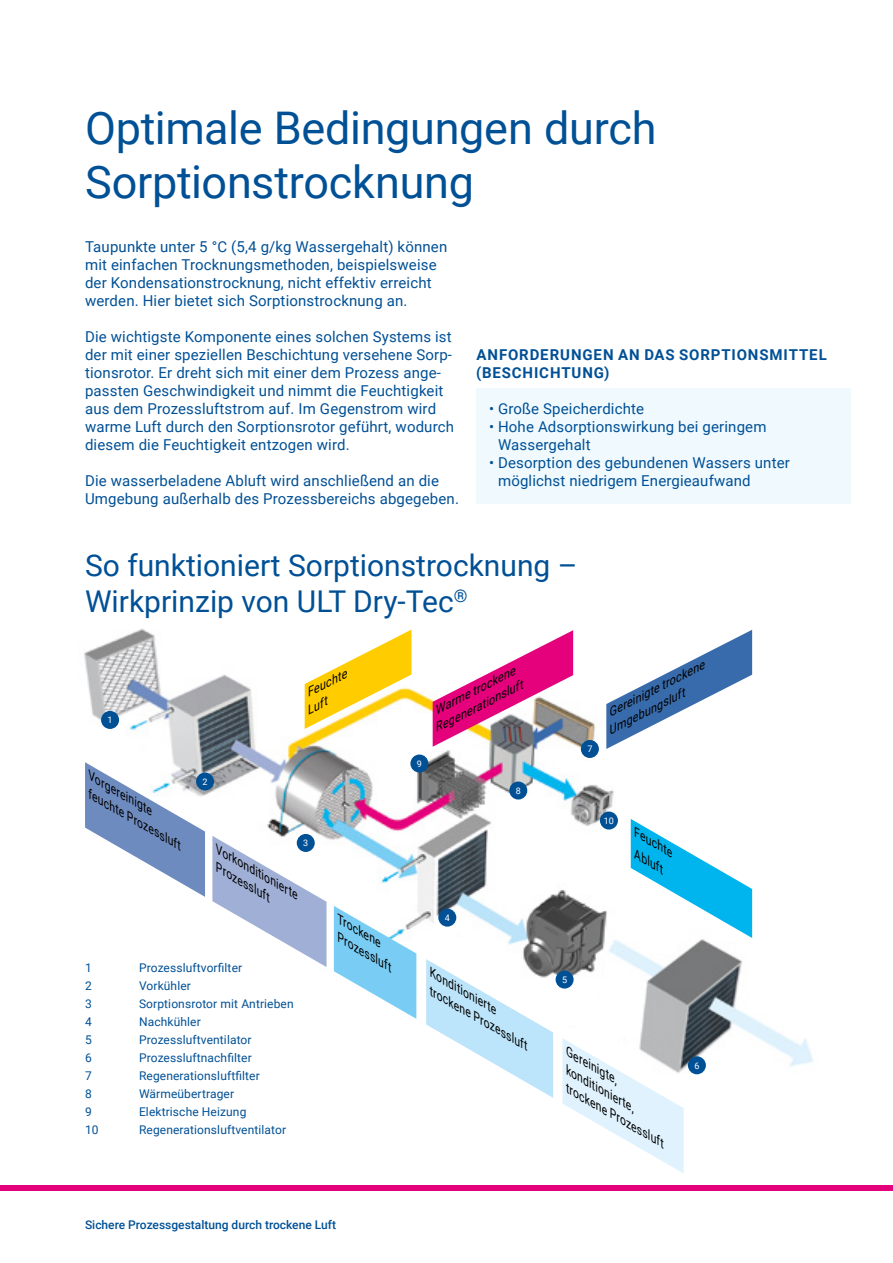
<style>
.page{position:relative;width:893px;height:1263px;background:#fff}
.page>*{position:absolute;margin:0;border:0;box-sizing:border-box;transform-origin:0 0}
.t1{font:45px/54px "Roboto";letter-spacing:-.005em;color:#005096}
.t2{font:30px/36px "Roboto";color:#005096}
.t3{font:15px/18px "Roboto";letter-spacing:.01em;color:#005096}
.t4{font:700 15px/18px "Roboto";letter-spacing:.06em;color:#005096}
.t5{font:italic 12px/15.9px "Roboto";color:#000}
.t6{font:12px "Roboto";letter-spacing:.01em;color:#005096}
.t7{font:500 12px "Roboto";color:#005096}
.t8{font:9px "Roboto";color:#fff}
</style>
<div class="page">
<img style="left:84px;top:629px;width:729px;height:468px">
<div style="left:476px;top:389px;width:374px;height:115px;background:#eff9fe"></div>
<div style="left:101px;top:711px;width:18px;height:18px;background:#005096;border-radius:50%"></div>
<div style="left:556px;top:970px;width:18px;height:18px;background:#005096;border-radius:50%"></div>
<div style="left:196px;top:772px;width:18px;height:18px;background:#005096;border-radius:50%"></div>
<div style="left:688px;top:1056px;width:18px;height:18px;background:#005096;border-radius:50%"></div>
<svg style="left:297px;top:834px;width:18px;height:18px"></svg>
<div style="left:581px;top:740px;width:18px;height:18px;background:#005096;border-radius:50%"></div>
<div style="left:410px;top:754px;width:18px;height:18px;background:#005096;border-radius:50%"></div>
<div style="left:438px;top:909px;width:18px;height:18px;background:#005096;border-radius:50%"></div>
<div style="left:509px;top:781px;width:18px;height:18px;background:#005096;border-radius:50%"></div>
<div style="left:600px;top:811px;width:18px;height:18px;background:#005096;border-radius:50%"></div>
<svg style="left:631px;top:819px;width:121px;height:119px"></svg>
<svg style="left:606px;top:630px;width:146px;height:119px"></svg>
<svg style="left:433px;top:630px;width:140px;height:117px"></svg>
<svg style="left:334px;top:906px;width:82px;height:113px"></svg>
<svg style="left:426px;top:959px;width:127px;height:139px"></svg>
<svg style="left:212px;top:836px;width:114px;height:131px"></svg>
<svg style="left:85px;top:762px;width:120px;height:135px"></svg>
<svg style="left:562px;top:1038px;width:122px;height:135px"></svg>
<svg style="left:305px;top:630px;width:106px;height:99px"></svg>
<div style="left:0;top:1185px;width:893px;height:6px;background:#e5007c"></div>
<h1 class="t1" style="left:85px;top:99px;width:573px">Optimale Bedingungen durch<br>Sorptionstrocknung</h1>
<p class="t3" style="left:85px;top:237px;width:364px">Taupunkte unter 5 °C (5,4 g/kg Wassergehalt) können mit einfachen Trocknungsmethoden, beispielsweise der Kondensationstrocknung, nicht effektiv erreicht werden. Hier bietet sich Sorptionstrocknung an.</p>
<p class="t3" style="left:85px;top:327px;width:371px">Die wichtigste Komponente eines solchen Systems ist der mit einer speziellen Beschichtung versehene Sorp&shy;tionsrotor. Er dreht sich mit einer dem Prozess ange&shy;passten Geschwindigkeit und nimmt die Feuchtigkeit aus dem Prozessluftstrom auf. Im Gegenstrom wird warme Luft durch den Sorptionsrotor geführt, wodurch diesem die Feuchtigkeit entzogen wird.</p>
<p class="t3" style="left:85px;top:471px;width:375px">Die wasserbeladene Abluft wird anschließend an die<br>Umgebung außerhalb des Prozessbereichs abgegeben.</p>
<p class="t4" style="left:476px;top:345px;width:352px">ANFORDERUNGEN AN DAS SORPTIONSMITTEL (BESCHICHTUNG)</p>
<p class="t3" style="left:489px;top:399px;width:157px">• Große Speicherdichte</p>
<p class="t3" style="left:498px;top:417px;width:270px;text-indent:-9px">• Hohe Adsorptionswirkung bei geringem<br>Wassergehalt</p>
<p class="t3" style="left:498px;top:453px;width:293px;text-indent:-9px">• Desorption des gebundenen Wassers unter möglichst niedrigem Energieaufwand</p>
<h2 class="t2" style="left:85px;top:546px;width:494px">So funktioniert Sorptionstrocknung –<br>Wirkprinzip von ULT Dry-Tec<sup>®</sup></h2>
<p class="t8" style="left:108px;top:714px;width:7px">1</p>
<p class="t5" style="left:103px;top:773px;width:108px;text-indent:-9px;rotate:30deg">Vorgereinigte feuchte Prozessluft</p>
<p class="t5" style="left:295px;top:689px;width:53px;text-indent:8px;rotate:-27deg">Feuchte<br>Luft</p>
<p class="t8" style="left:202px;top:775px;width:7px">2</p>
<p class="t8" style="left:303px;top:837px;width:7px">3</p>
<p class="t5" style="left:230px;top:847px;width:87px;text-indent:-9px;rotate:30deg">Vorkonditionierte<br>Prozessluft</p>
<p class="t8" style="left:417px;top:757px;width:7px">9</p>
<p class="t5" style="left:423px;top:707px;width:99px;text-align:right;rotate:-27deg">Warme trockene<br>Regenerationsluft</p>
<p class="t8" style="left:516px;top:784px;width:7px">8</p>
<p class="t8" style="left:587px;top:743px;width:7px">7</p>
<p class="t5" style="left:597px;top:709px;width:116px;text-indent:8px;rotate:-27deg">Gereinigte trockene<br>Umgebungsluft</p>
<p class="t8" style="left:604px;top:814px;width:12px">10</p>
<p class="t5" style="left:641px;top:824px;width:46px;line-height:18.8px;text-align:right;rotate:30deg">Feuchte<br>Abluft</p>
<p class="t6" style="left:85px;top:959px;width:8px">1</p>
<p class="t6" style="left:139px;top:959px;width:105px">Prozessluftvorfilter</p>
<p class="t6" style="left:85px;top:977px;width:8px">2</p>
<p class="t6" style="left:139px;top:977px;width:53px">Vorkühler</p>
<p class="t6" style="left:85px;top:995px;width:8px">3</p>
<p class="t6" style="left:139px;top:995px;width:156px">Sorptionsrotor mit Antrieben</p>
<p class="t6" style="left:85px;top:1013px;width:8px">4</p>
<p class="t6" style="left:139px;top:1013px;width:63px">Nachkühler</p>
<p class="t6" style="left:85px;top:1031px;width:8px">5</p>
<p class="t6" style="left:139px;top:1031px;width:114px">Prozessluftventilator</p>
<p class="t6" style="left:85px;top:1049px;width:8px">6</p>
<p class="t6" style="left:139px;top:1049px;width:114px">Prozessluftnachfilter</p>
<p class="t6" style="left:85px;top:1067px;width:8px">7</p>
<p class="t6" style="left:139px;top:1067px;width:122px">Regenerationsluftfilter</p>
<p class="t6" style="left:85px;top:1085px;width:8px">8</p>
<p class="t6" style="left:139px;top:1085px;width:97px">Wärmeübertrager</p>
<p class="t6" style="left:85px;top:1103px;width:8px">9</p>
<p class="t6" style="left:139px;top:1103px;width:109px">Elektrische Heizung</p>
<p class="t6" style="left:85px;top:1121px;width:15px">10</p>
<p class="t6" style="left:139px;top:1121px;width:149px">Regenerationsluftventilator</p>
<p class="t5" style="left:352px;top:917px;width:64px;text-indent:-9px;rotate:30deg">Trockene<br>Prozessluft</p>
<p class="t7" style="left:85px;top:1216px;width:253px">Sichere Prozessgestaltung durch trockene Luft</p>
<p class="t8" style="left:445px;top:911px;width:7px">4</p>
<p class="t5" style="left:444px;top:970px;width:115px;text-indent:-9px;rotate:30deg">Konditionierte trockene Prozessluft</p>
<p class="t8" style="left:562px;top:973px;width:7px">5</p>
<p class="t5" style="left:572px;top:1044px;width:60px;rotate:30deg">Gereinigte,</p>
<p class="t5" style="left:572px;top:1063px;width:80px;rotate:30deg">konditionierte,</p>
<p class="t5" style="left:572px;top:1081px;width:115px;rotate:30deg">trockene Prozessluft</p>
<p class="t8" style="left:694px;top:1059px;width:7px">6</p>
</div>
